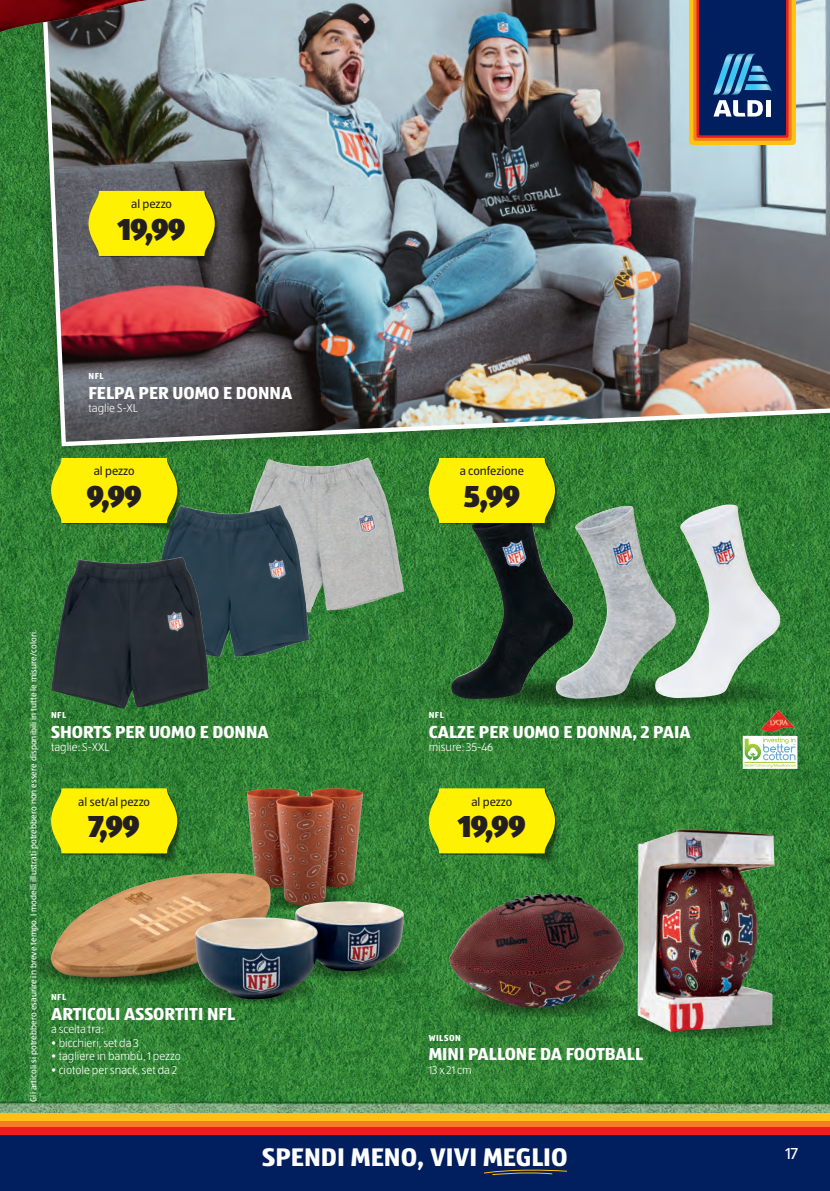
<style>
.page{position:relative;width:830px;height:1191px;background:#fff}
.page>*{position:absolute;margin:0;border:0;box-sizing:border-box;transform-origin:0 0}
.t1{font:900 31.5px "ALDISUEDOT";letter-spacing:-.03em;color:#231f20;scale:.95 1}
.t2{font:700 26.4px "ALDISUEDOT";color:#fff}
.co_Produktname{font:700 18px "ALDISUEDOT";color:#fff}
.t3{font:16.5px "ALDISUEDOT";color:#fff}
.t4{font:12px "ALDISUEDOT";color:#231f20}
.co_Fliesstext{font:300 11.7px "ALDISUEDOT";color:#fff}
.co_Markennamen{font:700 9px "ALDISUEDOT";letter-spacing:.055em;color:#fff}
.t5{font:8.85px "ALDISUEDOT";letter-spacing:.01em;color:#fff}
</style>
<div class="page">
<img style="left:0;top:32px;width:829px;height:1081px">
<div style="left:27px;top:0;width:802px;height:459px;background:#231f20;opacity:.4"></div>
<img style="left:38px;top:0;width:791px;height:448px">
<img style="left:0;top:0;width:148px;height:32px">
<img style="left:237px;top:458px;width:128px;height:146px">
<img style="left:148px;top:505px;width:130px;height:145px">
<img style="left:51px;top:557px;width:128px;height:152px">
<img style="left:51px;top:458px;width:130px;height:78px">
<svg style="left:51px;top:458px;width:126px;height:65px;background:#efe704"></svg>
<img style="left:428px;top:788px;width:130px;height:78px">
<svg style="left:428px;top:788px;width:126px;height:65px;background:#eee704"></svg>
<img style="left:449px;top:986px;width:175px;height:31px;border-radius:50%">
<svg style="left:430px;top:677px;width:365px;height:31px;background:#48774d"></svg>
<svg style="left:191px;top:973px;width:129px;height:32px"></svg>
<svg style="left:285px;top:948px;width:129px;height:32px"></svg>
<svg style="left:23px;top:948px;width:214px;height:38px;background:#256328"></svg>
<svg style="left:621px;top:1006px;width:174px;height:31px"></svg>
<img style="left:637px;top:829px;width:137px;height:203px">
<img style="left:449px;top:893px;width:97px;height:87px">
<img style="left:51px;top:788px;width:130px;height:78px">
<svg style="left:51px;top:788px;width:126px;height:65px;background:#eee704"></svg>
<img style="left:451px;top:505px;width:122px;height:194px">
<img style="left:428px;top:458px;width:130px;height:78px">
<svg style="left:428px;top:458px;width:126px;height:65px;background:#efe704"></svg>
<img style="left:574px;top:506px;width:54px;height:146px">
<img style="left:654px;top:504px;width:126px;height:194px">
<img style="left:88px;top:191px;width:131px;height:78px">
<svg style="left:88px;top:191px;width:127px;height:65px;background:#f0e407"></svg>
<img style="left:247px;top:788px;width:116px;height:113px">
<img style="left:51px;top:873px;width:219px;height:104px">
<img style="left:195px;top:901px;width:208px;height:98px">
<svg style="left:742px;top:736px;width:55px;height:33px"></svg>
<svg style="left:744px;top:737px;width:51px;height:30px"></svg>
<hr style="left:744px;top:762px;width:50px;height:1px;background:#a1cc3a">
<img style="left:761px;top:711px;width:34px;height:20px">
<div style="left:0;top:1121px;width:829px;height:70px;background:#011e5f"></div>
<div style="left:0;top:1120px;width:829px;height:7px;background:#f47d21"></div>
<div style="left:0;top:1127px;width:829px;height:7px;background:#ee1d23"></div>
<div style="left:0;top:1113px;width:829px;height:7px;background:#fec210"></div>
<svg style="left:483px;top:1169px;width:84px;height:6px"></svg>
<svg style="left:688px;top:0;width:107px;height:145px;background:#4e4354"></svg>
<img style="left:735px;top:54px;width:20px;height:41px">
<img style="left:712px;top:54px;width:23px;height:41px">
<img style="left:750px;top:66px;width:14px;height:7px">
<img style="left:747px;top:75px;width:20px;height:7px">
<img style="left:744px;top:84px;width:27px;height:7px">
<p class="t4" style="left:131px;top:196px;width:42px">al pezzo</p>
<p class="t1" style="left:118px;top:207px;width:73px">19,99</p>
<p class="co_Markennamen" style="left:88px;top:370px;width:17px">NFL</p>
<p class="co_Produktname" style="left:88px;top:380px;width:205px">FELPA PER UOMO E DONNA</p>
<p class="co_Fliesstext" style="left:88px;top:401px;width:51px">taglie S-XL</p>
<p class="t4" style="left:94px;top:463px;width:42px">al pezzo</p>
<p class="t1" style="left:87px;top:474px;width:60px">9,99</p>
<p class="t4" style="left:459px;top:463px;width:66px">a confezione</p>
<p class="t1" style="left:463px;top:474px;width:61px">5,99</p>
<p class="t5" style="left:28px;top:1101px;width:473px;rotate:-90deg">Gli articoli si potrebbero esaurire in breve tempo. I modelli illustrati potrebbero non essere disponibili in tutte le misure/colori.</p>
<p class="co_Markennamen" style="left:51px;top:709px;width:17px">NFL</p>
<p class="co_Produktname" style="left:51px;top:719px;width:219px">SHORTS PER UOMO E DONNA</p>
<p class="co_Fliesstext" style="left:51px;top:739px;width:60px">taglie: S-XXL</p>
<p class="t4" style="left:78px;top:793px;width:73px">al set/al pezzo</p>
<p class="t1" style="left:88px;top:804px;width:55px">7,99</p>
<p class="co_Markennamen" style="left:51px;top:991px;width:17px">NFL</p>
<p class="co_Produktname" style="left:51px;top:1001px;width:185px">ARTICOLI ASSORTITI NFL</p>
<p class="co_Fliesstext" style="left:51px;top:1022px;width:54px">a scelta tra:</p>
<p class="co_Fliesstext" style="left:51px;top:1035px;width:89px">• bicchieri, set da 3</p>
<p class="co_Fliesstext" style="left:51px;top:1049px;width:131px">• tagliere in bambù, 1 pezzo</p>
<p class="co_Fliesstext" style="left:51px;top:1062px;width:127px">• ciotole per snack, set da 2</p>
<p class="co_Markennamen" style="left:428px;top:709px;width:17px">NFL</p>
<p class="co_Produktname" style="left:428px;top:719px;width:263px">CALZE PER UOMO E DONNA, 2 PAIA</p>
<p class="co_Fliesstext" style="left:428px;top:739px;width:66px">misure: 35-46</p>
<p class="t4" style="left:471px;top:793px;width:42px">al pezzo</p>
<h1 class="t1" style="left:458px;top:804px;width:73px">19,99</h1>
<p class="co_Markennamen" style="left:428px;top:1031px;width:34px">WILSON</p>
<p class="co_Produktname" style="left:428px;top:1042px;width:216px">MINI PALLONE DA FOOTBALL</p>
<p class="co_Fliesstext" style="left:428px;top:1062px;width:44px">13 x 21 cm</p>
<p class="t2" style="left:262px;top:1139px;width:307px">SPENDI MENO, VIVI MEGLIO</p>
<p class="t3" style="left:785px;top:1142px;width:14px">17</p>
</div>
